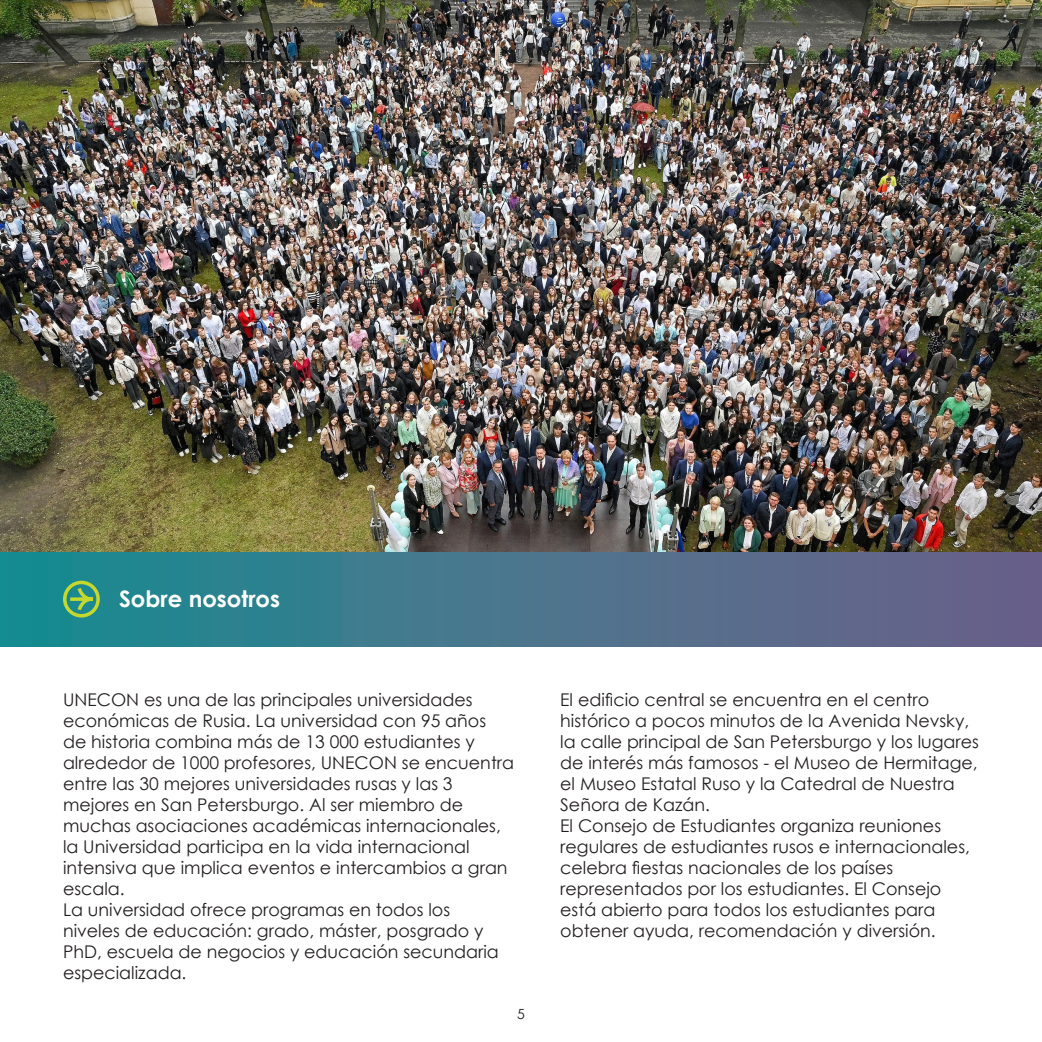
<style>
.page{position:relative;width:1042px;height:1042px;background:#fff}
.page>*{position:absolute;margin:0;border:0;box-sizing:border-box;transform-origin:0 0}
.t1{font:700 22.75px "Century Gothic";color:#fff}
.t2{font:17.5px/21px "Century Gothic";color:#231f20}
.t3{font:14px "Century Gothic";color:#231f20}
</style>
<div class="page">
<div style="left:0;top:551px;width:1042px;height:96px;background:linear-gradient(to right,#1a8c91,#715f89)"></div>
<svg style="left:67px;top:585px;width:152px;height:28px;background:#2b8a89"></svg>
<div style="left:63px;top:581px;width:37px;height:36px;border:4px solid #c4d82d;border-radius:50%"></div>
<img style="left:0;top:0;width:1042px;height:551px">
<p class="t1" style="left:119px;top:581px;width:163px">Sobre nosotros</p>
<p class="t2" style="left:63px;top:689px;width:453px">UNECON es una de las principales universidades económicas de Rusia. La universidad con 95 años<br>de historia combina más de 13 000 estudiantes y alrededor de 1000 profesores, UNECON se encuentra entre las 30 mejores universidades rusas y las 3 mejores en San Petersburgo. Al ser miembro de muchas asociaciones académicas internacionales, la Universidad participa en la vida internacional intensiva que implica eventos e intercambios a gran escala.</p>
<p class="t2" style="left:63px;top:899px;width:437px">La universidad ofrece programas en todos los niveles de educación: grado, máster, posgrado y PhD, escuela de negocios y educación secundaria especializada.</p>
<p class="t3" style="left:517px;top:1004px;width:9px">5</p>
<p class="t2" style="left:560px;top:689px;width:420px">El edificio central se encuentra en el centro histórico a pocos minutos de la Avenida Nevsky, la calle principal de San Petersburgo y los lugares de interés más famosos - el Museo de Hermitage, el Museo Estatal Ruso y la Catedral de Nuestra Señora de Kazán.</p>
<p class="t2" style="left:560px;top:815px;width:411px">El Consejo de Estudiantes organiza reuniones regulares de estudiantes rusos e internacionales, celebra fiestas nacionales de los países representados por los estudiantes. El Consejo está abierto para todos los estudiantes para obtener ayuda, recomendación y diversión.</p>
</div>
